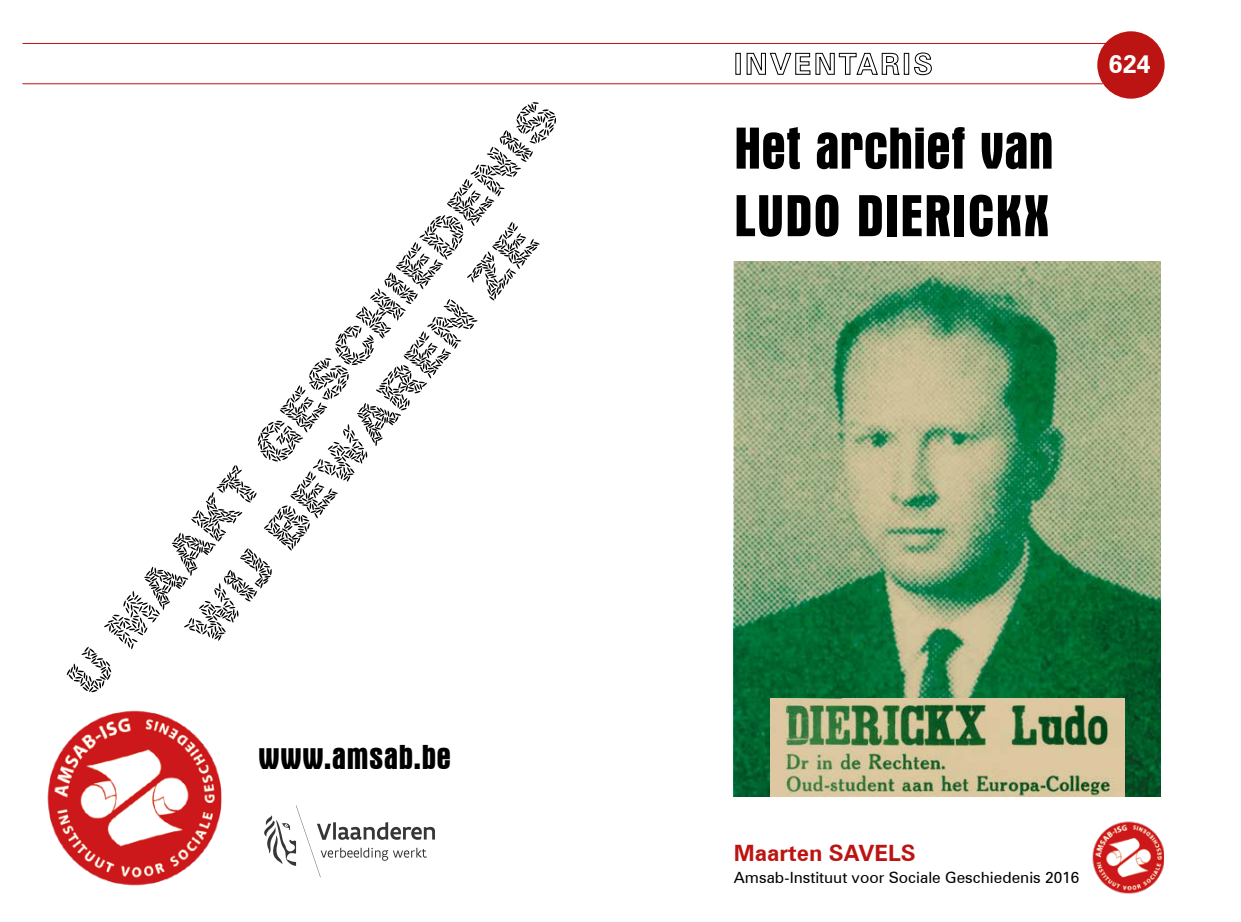
<style>
.page{position:relative;width:1241px;height:922px;background:#fff}
.page>*{position:absolute;margin:0;border:0;box-sizing:border-box;transform-origin:0 0}
.t1{font:700 condensed 60px/67.5px "Aurora BT";letter-spacing:.005em;color:#000}
.t2{font:51.88px/62.2px "Ricecakes";color:#000;text-align:center}
.t3{font:700 condensed 35px "Aurora BT";letter-spacing:.005em;color:#000}
.t4{font:700 25px "Zurich BT";color:#fff}
.t5{font:700 22.5px "Zurich BT";color:#bc1413}
.t6{font:15.5px "Zurich BT";color:#000}
</style>
<div class="page">
<hr style="left:22px;top:83px;width:1080px;height:1px;background:#bc1413">
<hr style="left:22px;top:43px;width:1094px;height:1px;background:#bc1413">
<svg style="left:746px;top:53px;width:154px;height:22px"></svg>
<div style="left:903px;top:53px;width:5px;height:22px;border:1px solid #000"></div>
<svg style="left:914px;top:52px;width:17px;height:23px"></svg>
<div style="left:1097px;top:31px;width:67px;height:68px;background:#bc1413;border-radius:50%"></div>
<img style="left:1092px;top:821px;width:71px;height:73px">
<svg style="left:264px;top:805px;width:171px;height:72px"></svg>
<img style="left:47px;top:710px;width:174px;height:176px">
<svg style="left:734px;top:262px;width:426px;height:534px;background:#749b6d"></svg>
<p class="t2" style="left:54px;top:664px;width:748px;rotate:-51deg">U maakt geschiedenis wij bewaren ze</p>
<p class="t3" style="left:258px;top:737px;width:194px">www.amsab.be</p>
<p class="t1" style="left:733px;top:115px;width:321px">Het archief van<br>LUDO DIERICKX</p>
<p class="t4" style="left:1108px;top:49px;width:43px">624</p>
<p class="t5" style="left:733px;top:838px;width:183px">Maarten SAVELS</p>
<p class="t6" style="left:733px;top:867px;width:347px">Amsab-Instituut voor Sociale Geschiedenis 2016</p>
</div>
